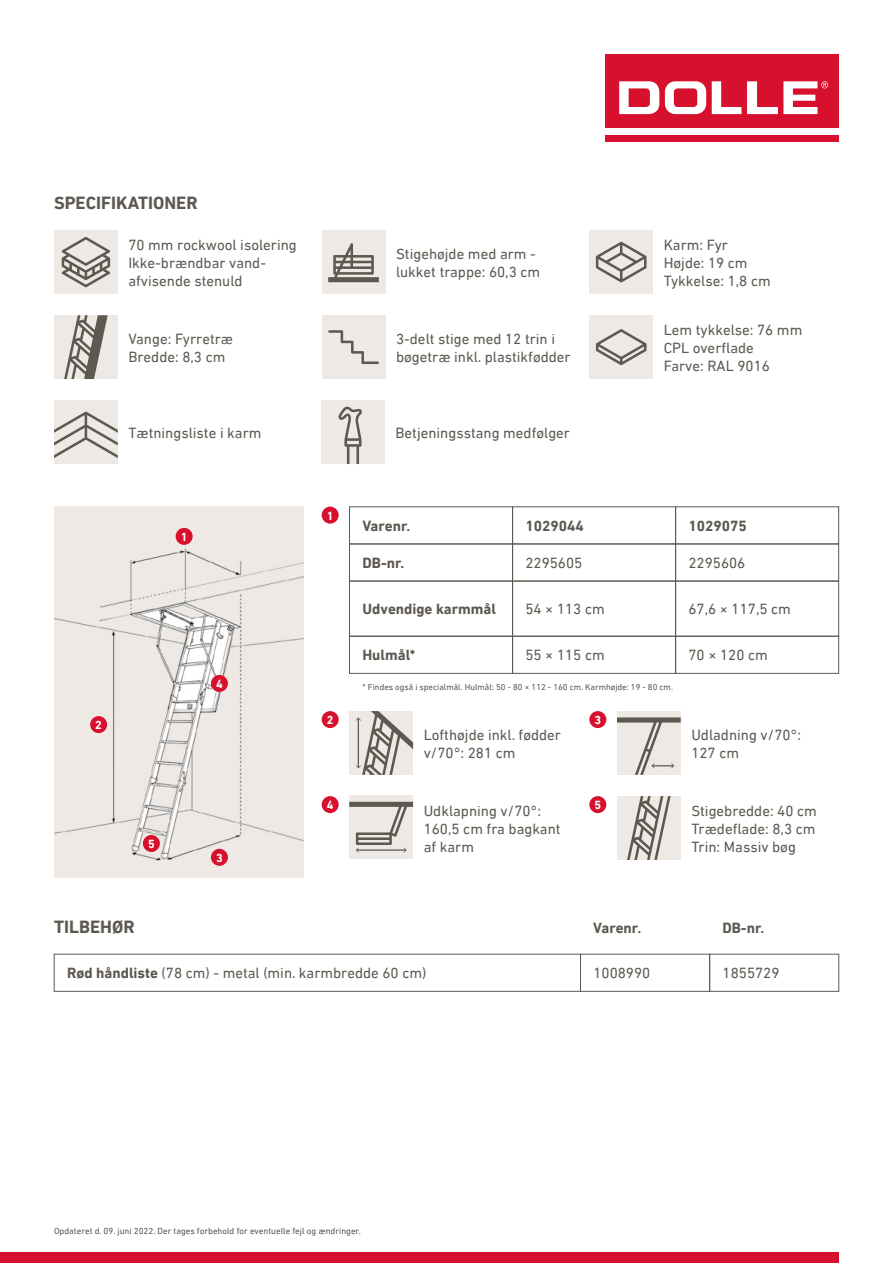
<style>
.page{position:relative;width:893px;height:1263px;background:#fff}
.page>*{position:absolute;margin:0;border:0;box-sizing:border-box;transform-origin:0 0}
.t1{font:700 18px "DIN Next LT Pro";color:#5d5951}
.t2{font:15px/18px "DIN Next LT Pro";color:#5d5951}
.t3{font:700 15px "DIN Next LT Pro";color:#5d5951}
.t4{font:700 12px "DIN Next LT Pro";color:#fff}
.t5{font:9px "DIN Next LT Pro";color:#5d5951}
.t6{font:8.7px "DIN Next LT Pro";color:#5d5951}
.s1{font-weight:700}
</style>
<div class="page">
<div style="left:617px;top:796px;width:64px;height:64px;background:#eee9e5"></div>
<svg style="left:627px;top:796px;width:44px;height:64px"></svg>
<div style="left:617px;top:711px;width:64px;height:64px;background:#eee9e5"></div>
<svg style="left:617px;top:717px;width:64px;height:58px"></svg>
<div style="left:349px;top:795px;width:64px;height:64px;background:#eee9e5"></div>
<svg style="left:349px;top:802px;width:64px;height:51px"></svg>
<img style="left:54px;top:507px;width:250px;height:370px">
<div style="left:349px;top:711px;width:64px;height:64px;background:#eee9e5"></div>
<svg style="left:356px;top:711px;width:57px;height:64px"></svg>
<div style="left:54px;top:315px;width:64px;height:64px;background:#eee9e5"></div>
<svg style="left:64px;top:315px;width:44px;height:64px"></svg>
<div style="left:589px;top:315px;width:64px;height:64px;background:#eee9e5"></div>
<svg style="left:596px;top:329px;width:50px;height:36px"></svg>
<div style="left:322px;top:315px;width:63px;height:64px;background:#eee9e5"></div>
<svg style="left:328px;top:330px;width:51px;height:34px"></svg>
<div style="left:589px;top:230px;width:64px;height:64px;background:#eee9e5"></div>
<svg style="left:596px;top:242px;width:50px;height:40px"></svg>
<div style="left:322px;top:230px;width:63px;height:64px;background:#eee9e5"></div>
<svg style="left:328px;top:243px;width:51px;height:39px"></svg>
<div style="left:54px;top:230px;width:64px;height:64px;background:#eee9e5"></div>
<svg style="left:62px;top:237px;width:48px;height:50px"></svg>
<div style="left:349px;top:507px;width:164px;height:37px;border:1px solid #5d5951"></div>
<div style="left:349px;top:636px;width:164px;height:37px;border:1px solid #5d5951"></div>
<div style="left:349px;top:544px;width:164px;height:37px;border:1px solid #5d5951"></div>
<div style="left:349px;top:581px;width:164px;height:55px;border:1px solid #5d5951"></div>
<div style="left:675px;top:507px;width:164px;height:37px;border:1px solid #5d5951"></div>
<div style="left:675px;top:636px;width:164px;height:37px;border:1px solid #5d5951"></div>
<div style="left:675px;top:544px;width:164px;height:37px;border:1px solid #5d5951"></div>
<div style="left:675px;top:581px;width:164px;height:55px;border:1px solid #5d5951"></div>
<div style="left:512px;top:507px;width:164px;height:37px;border:1px solid #5d5951"></div>
<div style="left:512px;top:636px;width:164px;height:37px;border:1px solid #5d5951"></div>
<div style="left:512px;top:544px;width:164px;height:37px;border:1px solid #5d5951"></div>
<div style="left:512px;top:581px;width:164px;height:55px;border:1px solid #5d5951"></div>
<div style="left:322px;top:507px;width:17px;height:17px;background:#d7102d;border-radius:50%"></div>
<div style="left:176px;top:528px;width:17px;height:17px;background:#d7102d;border-radius:50%"></div>
<div style="left:322px;top:711px;width:17px;height:17px;background:#d7102d;border-radius:50%"></div>
<div style="left:90px;top:716px;width:17px;height:17px;background:#d7102d;border-radius:50%"></div>
<div style="left:322px;top:796px;width:17px;height:17px;background:#d7102d;border-radius:50%"></div>
<div style="left:211px;top:675px;width:17px;height:17px;background:#d7102d;border-radius:50%"></div>
<div style="left:589px;top:711px;width:17px;height:17px;background:#d7102d;border-radius:50%"></div>
<div style="left:211px;top:849px;width:17px;height:17px;background:#d7102d;border-radius:50%"></div>
<div style="left:589px;top:796px;width:17px;height:17px;background:#d7102d;border-radius:50%"></div>
<div style="left:143px;top:835px;width:17px;height:17px;background:#d7102d;border-radius:50%"></div>
<div style="left:54px;top:954px;width:527px;height:37px;border:1px solid #5d5951"></div>
<div style="left:580px;top:954px;width:130px;height:37px;border:1px solid #5d5951"></div>
<div style="left:709px;top:954px;width:130px;height:37px;border:1px solid #5d5951"></div>
<div style="left:321px;top:400px;width:64px;height:64px;background:#eee9e5"></div>
<svg style="left:338px;top:407px;width:24px;height:57px"></svg>
<div style="left:54px;top:400px;width:64px;height:64px;background:#eee9e5"></div>
<svg style="left:54px;top:412px;width:64px;height:46px"></svg>
<div style="left:605px;top:54px;width:234px;height:87px;background:#d7102d"></div>
<div style="left:605px;top:128px;width:234px;height:6px;background:#fff"></div>
<svg style="left:619px;top:81px;width:209px;height:33px"></svg>
<div style="left:0;top:1252px;width:839px;height:11px;background:#d7102d"></div>
<p class="t1" style="left:54px;top:192px;width:145px">SPECIFIKATIONER</p>
<p class="t2" style="left:128px;top:235px;width:170px">70 mm rockwool isolering<br>Ikke-brændbar vand&shy;afvisende stenuld</p>
<p class="t2" style="left:664px;top:235px;width:109px">Karm: Fyr<br>Højde: 19 cm<br>Tykkelse: 1,8 cm</p>
<p class="t2" style="left:664px;top:320px;width:140px">Lem tykkelse: 76 mm<br>CPL overflade<br>Farve: RAL 9016</p>
<p class="t2" style="left:396px;top:244px;width:146px">Stigehøjde med arm - lukket trappe: 60,3 cm</p>
<p class="t2" style="left:396px;top:329px;width:176px">3-delt stige med 12 trin i bøgetræ inkl. plastikfødder</p>
<p class="t2" style="left:128px;top:329px;width:106px">Vange: Fyrretræ<br>Bredde: 8,3 cm</p>
<p class="t2" style="left:128px;top:423px;width:135px">Tætningsliste i karm</p>
<p class="t2" style="left:395px;top:423px;width:176px">Betjeningsstang medfølger</p>
<p class="t4" style="left:181px;top:530px;width:8px">1</p>
<p class="t4" style="left:95px;top:718px;width:8px">2</p>
<p class="t4" style="left:148px;top:837px;width:8px">5</p>
<p class="t4" style="left:216px;top:677px;width:8px">4</p>
<p class="t4" style="left:216px;top:851px;width:8px">3</p>
<p class="t4" style="left:327px;top:508px;width:8px">1</p>
<p class="t4" style="left:327px;top:713px;width:8px">2</p>
<p class="t4" style="left:327px;top:798px;width:8px">4</p>
<p class="t3" style="left:362px;top:517px;width:50px">Varenr.</p>
<p class="t3" style="left:525px;top:517px;width:60px">1029044</p>
<p class="t3" style="left:688px;top:517px;width:60px">1029075</p>
<p class="t3" style="left:362px;top:554px;width:44px">DB-nr.</p>
<p class="t3" style="left:362px;top:600px;width:135px">Udvendige karmmål</p>
<p class="t2" style="left:525px;top:554px;width:58px">2295605</p>
<p class="t2" style="left:525px;top:600px;width:81px">54 × 113 cm</p>
<p class="t2" style="left:688px;top:554px;width:58px">2295606</p>
<p class="t2" style="left:688px;top:600px;width:104px">67,6 × 117,5 cm</p>
<p class="t3" style="left:362px;top:646px;width:54px">Hulmål*</p>
<p class="t2" style="left:525px;top:646px;width:81px">55 × 115 cm</p>
<p class="t2" style="left:688px;top:646px;width:81px">70 × 120 cm</p>
<p class="t6" style="left:362px;top:682px;width:312px">* Findes også i specialmål. Hulmål: 50 - 80 × 112 - 160 cm. Karmhøjde: 19 - 80 cm.</p>
<p class="t4" style="left:594px;top:713px;width:8px">3</p>
<p class="t2" style="left:424px;top:725px;width:139px">Lofthøjde inkl. fødder v/70°: 281 cm</p>
<p class="t2" style="left:691px;top:725px;width:111px">Udladning v/70°:<br>127 cm</p>
<p class="t2" style="left:424px;top:801px;width:138px">Udklapning v/70°:<br>160,5 cm fra bagkant af karm</p>
<p class="t4" style="left:594px;top:798px;width:8px">5</p>
<p class="t2" style="left:691px;top:801px;width:127px;text-align:justify">Stigebredde: 40 cm Trædeflade: 8,3 cm Trin: Massiv bøg</p>
<p class="t1" style="left:54px;top:917px;width:82px">TILBEHØR</p>
<p class="t3" style="left:593px;top:919px;width:50px">Varenr.</p>
<p class="t3" style="left:722px;top:919px;width:44px">DB-nr.</p>
<p class="t2" style="left:593px;top:964px;width:58px">1008990</p>
<p class="t2" style="left:723px;top:964px;width:58px">1855729</p>
<p class="t2" style="left:67px;top:964px;width:361px"><span class="s1">Rød håndliste</span> (78 cm) - metal (min. karmbredde 60 cm)</p>
<p class="t5" style="left:54px;top:1226px;width:308px">Opdateret d. 09. juni 2022. Der tages forbehold for eventuelle fejl og ændringer.</p>
</div>
